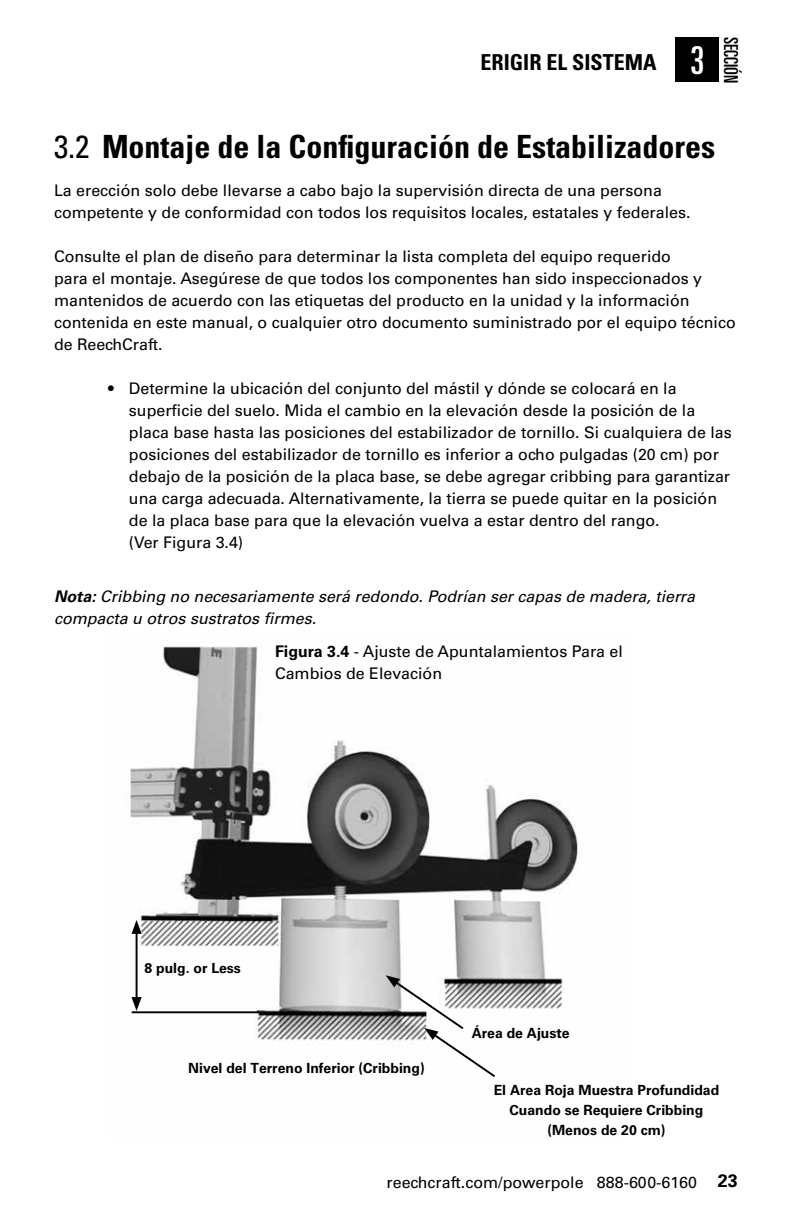
<style>
.page{position:relative;width:792px;height:1224px;background:#fff}
.page>*{position:absolute;margin:0;border:0;box-sizing:border-box;transform-origin:0 0}
.t1{font:ultra-condensed 38.4px "Univers LT Std";color:#fff}
.t2{font:700 condensed 32px "Univers LT Std";color:#000}
.t3{font:700 condensed 22px "Univers LT Std";color:#000}
.t4{font:ultra-condensed 19.2px "Univers LT Std";color:#000}
.t5{font:16px/22px "Univers LT Std";color:#000}
.t6{font:italic 16px/22px "Univers LT Std";color:#000}
.t7{font:700 14px/20px "Univers LT Std";color:#000;text-align:center}
.s1{font-weight:400}
.s2{font-weight:700}
.s3{font-weight:700;font-size:18px}
</style>
<div class="page">
<img style="left:129px;top:646px;width:449px;height:397px">
<svg style="left:386px;top:975px;width:111px;height:102px"></svg>
<hr style="left:136px;top:931px;width:2px;height:69px;background:#000">
<svg style="left:132px;top:997px;width:10px;height:14px"></svg>
<svg style="left:132px;top:920px;width:10px;height:14px"></svg>
<hr style="left:132px;top:1011px;width:127px;height:2px;background:#000">
<div style="left:675px;top:38px;width:44px;height:44px;background:#000"></div>
<h3 class="t3" style="left:481px;top:49px;width:178px">ERIGIR EL SISTEMA</h3>
<h1 class="t1" style="left:690px;top:38px;width:16px">3</h1>
<p class="t4" style="left:742px;top:37px;width:47px;rotate:90deg">SECCIÓN</p>
<h2 class="t2" style="left:54px;top:127px;width:663px"><span class="s1">3.2</span> Montaje de la Configuración de Estabilizadores</h2>
<p class="t5" style="left:54px;top:179px;width:638px">La erección solo debe llevarse a cabo bajo la supervisión directa de una persona competente y de conformidad con todos los requisitos locales, estatales y federales.</p>
<p class="t5" style="left:54px;top:245px;width:683px">Consulte el plan de diseño para determinar la lista completa del equipo requerido<br>para el montaje. Asegúrese de que todos los componentes han sido inspeccionados y mantenidos de acuerdo con las etiquetas del producto en la unidad y la información contenida en este manual, o cualquier otro documento suministrado por el equipo técnico de ReechCraft.</p>
<p class="t5" style="left:129px;top:377px;width:604px;text-indent:-21px">• Determine la ubicación del conjunto del mástil y dónde se colocará en la superficie del suelo. Mida el cambio en la elevación desde la posición de la placa base hasta las posiciones del estabilizador de tornillo. Si cualquiera de las posiciones del estabilizador de tornillo es inferior a ocho pulgadas (20 cm) por debajo de la posición de la placa base, se debe agregar cribbing para garantizar una carga adecuada. Alternativamente, la tierra se puede quitar en la posición de la placa base para que la elevación vuelva a estar dentro del rango.<br>(Ver Figura 3.4)</p>
<p class="t6" style="left:54px;top:586px;width:643px"><span class="s2">Nota:</span> Cribbing no necesariamente será redondo. Podrían ser capas de madera, tierra compacta u otros sustratos firmes.</p>
<p class="t5" style="left:275px;top:641px;width:349px"><span class="s2">Figura 3.4</span> - Ajuste de Apuntalamientos Para el<br>Cambios de Elevación</p>
<p class="t7" style="left:144px;top:958px;width:98px">8 pulg. or Less</p>
<p class="t7" style="left:472px;top:1023px;width:100px">Área de Ajuste</p>
<p class="t7" style="left:188px;top:1058px;width:238px">Nivel del Terreno Inferior (Cribbing)</p>
<p class="t7" style="left:494px;top:1081px;width:227px">El Area Roja Muestra Profundidad<br>Cuando se Requiere Cribbing (Menos de 20 cm)</p>
<p class="t5" style="left:387px;top:1171px;width:353px">reechcraft.com/powerpole 888-600-6160 <span class="s3">23</span></p>
</div>
